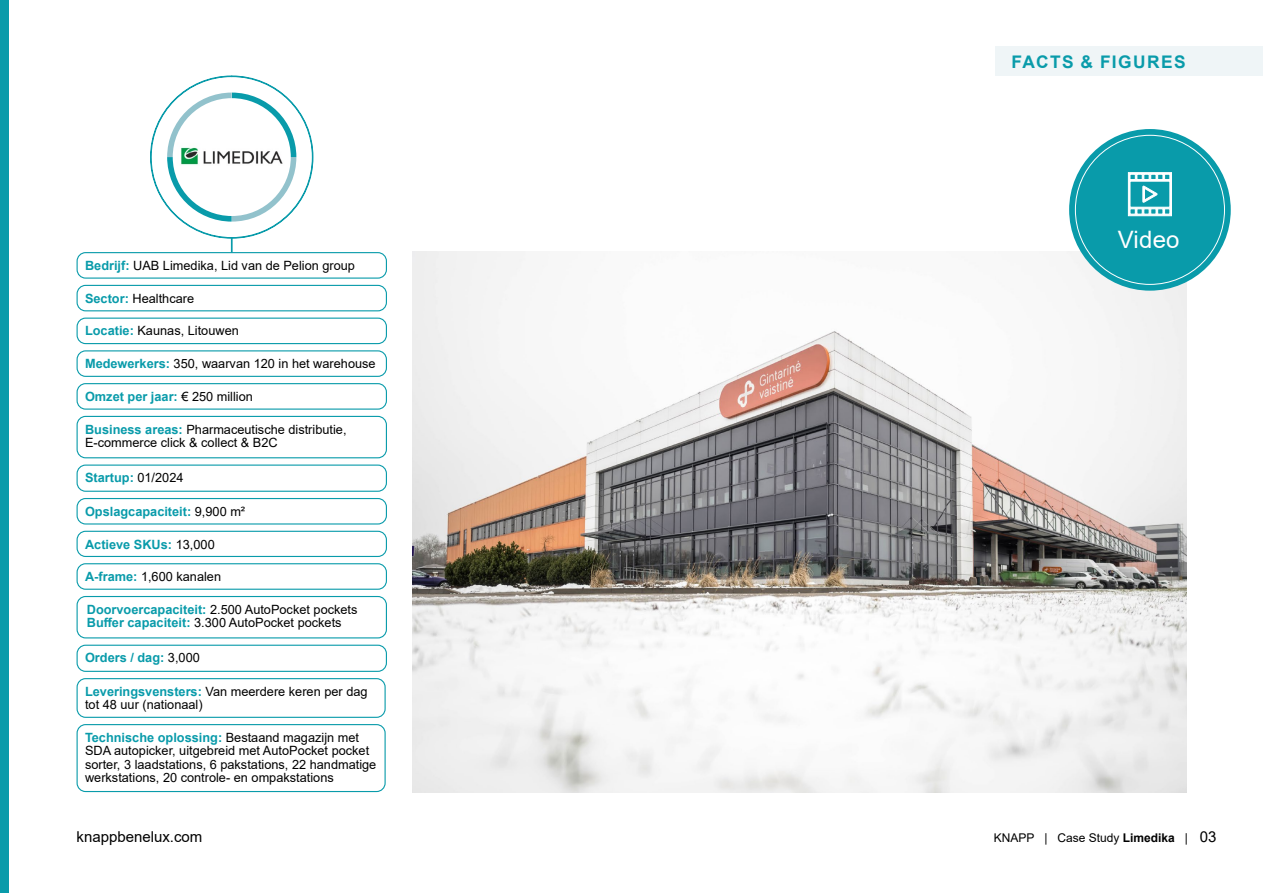
<style>
.page{position:relative;width:1263px;height:893px;background:#fff}
.page>*{position:absolute;margin:0;border:0;box-sizing:border-box;transform-origin:0 0}
.t1{font:24px "Arial";letter-spacing:.01em;color:#fff}
.t2{font:700 17.4px "Arial";letter-spacing:.08em;color:#099baa}
.t3{font:15px "Arial";color:#000}
.t4{font:12.75px/13.5px "Arial";color:#000}
.t5{font:700 12.75px "Arial";color:#099baa}
.t6{font:12px "Arial";color:#000}
.s1{font-weight:700;color:#099baa}
.s2{font-weight:400;color:#000}
.s3{font-weight:700}
.s4{font-size:15px}
</style>
<div class="page">
<div style="left:0;top:0;width:9px;height:893px;background:#099baa"></div>
<img style="left:412px;top:252px;width:774px;height:540px">
<hr style="left:231px;top:238px;width:2px;height:28px;background:#099baa">
<svg style="left:150px;top:75px;width:164px;height:164px"></svg>
<div style="left:1069px;top:129px;width:162px;height:162px;background:#099baa;border-radius:50%"></div>
<svg style="left:1128px;top:172px;width:44px;height:44px"></svg>
<div style="left:77px;top:416px;width:310px;height:42px;border:1px solid #099baa;border-radius:9px"></div>
<div style="left:77px;top:350px;width:310px;height:27px;border:1px solid #099baa;border-radius:9px"></div>
<div style="left:77px;top:318px;width:310px;height:26px;border:1px solid #099baa;border-radius:9px"></div>
<div style="left:77px;top:285px;width:310px;height:26px;border:1px solid #099baa;border-radius:9px"></div>
<div style="left:77px;top:253px;width:309px;height:25px;background:#fff;border-radius:9px"></div>
<div style="left:77px;top:252px;width:310px;height:27px;border:1px solid #099baa;border-radius:9px"></div>
<div style="left:77px;top:383px;width:310px;height:27px;border:1px solid #099baa;border-radius:9px"></div>
<div style="left:995px;top:47px;width:268px;height:29px;background:#eff5f7"></div>
<div style="left:77px;top:563px;width:310px;height:27px;border:1px solid #099baa;border-radius:9px"></div>
<div style="left:77px;top:531px;width:310px;height:26px;border:1px solid #099baa;border-radius:9px"></div>
<div style="left:77px;top:498px;width:310px;height:27px;border:1px solid #099baa;border-radius:9px"></div>
<div style="left:77px;top:465px;width:310px;height:27px;border:1px solid #099baa;border-radius:9px"></div>
<div style="left:77px;top:645px;width:310px;height:27px;border:1px solid #099baa;border-radius:9px"></div>
<div style="left:77px;top:678px;width:309px;height:40px;border:1px solid #099baa;border-radius:9px"></div>
<div style="left:77px;top:596px;width:310px;height:42px;border:1px solid #099baa;border-radius:9px"></div>
<div style="left:77px;top:724px;width:309px;height:68px;border:1px solid #099baa;border-radius:9px"></div>
<p class="t4" style="left:85px;top:259px;width:271px"><span class="s1">Bedrijf:</span> UAB Limedika, Lid van de Pelion group</p>
<p class="t4" style="left:85px;top:291px;width:111px"><span class="s1">Sector:</span> Healthcare</p>
<p class="t4" style="left:85px;top:324px;width:155px"><span class="s1">Locatie:</span> Kaunas, Litouwen</p>
<p class="t4" style="left:85px;top:357px;width:292px"><span class="s1">Medewerkers:</span> 350, waarvan 120 in het warehouse</p>
<p class="t5" style="left:85px;top:387px;width:169px">Omzet per jaar: <span class="s2">€ 250 million</span></p>
<p class="t4" style="left:85px;top:422px;width:263px"><span class="s1">Business areas:</span> Pharmaceutische distributie,<br>E-commerce click &amp; collect &amp; B2C</p>
<p class="t5" style="left:85px;top:469px;width:100px">Startup: <span class="s2">01/2024</span></p>
<p class="t5" style="left:85px;top:502px;width:162px">Opslagcapaciteit: <span class="s2">9,900 m²</span></p>
<p class="t5" style="left:85px;top:535px;width:131px">Actieve SKUs: <span class="s2">13,000</span></p>
<p class="t4" style="left:85px;top:570px;width:138px"><span class="s1">A-frame:</span> 1,600 kanalen</p>
<p class="t4" style="left:87px;top:602px;width:272px"><span class="s1">Doorvoercapaciteit:</span> 2.500 AutoPocket pockets<br><span class="s1">Buffer capaciteit:</span> 3.300 AutoPocket pockets</p>
<p class="t5" style="left:85px;top:649px;width:116px">Orders / dag: <span class="s2">3,000</span></p>
<p class="t4" style="left:85px;top:685px;width:284px"><span class="s1">Leveringsvensters:</span> Van meerdere keren per dag tot 48 uur (nationaal)</p>
<p class="t4" style="left:85px;top:730px;width:293px"><span class="s1">Technische oplossing:</span> Bestaand magazijn met SDA autopicker, uitgebreid met AutoPocket pocket sorter, 3 laadstations, 6 pakstations, 22 handmatige werkstations, 20 controle- en ompakstations</p>
<p class="t3" style="left:77px;top:826px;width:127px">knappbenelux.com</p>
<h2 class="t2" style="left:1011px;top:49px;width:176px">FACTS &amp; FIGURES</h2>
<h1 class="t1" style="left:1118px;top:223px;width:63px">Video</h1>
<p class="t6" style="left:994px;top:829px;width:224px">KNAPP | Case Study <span class="s3">Limedika</span> | <span class="s4">03</span></p>
</div>
